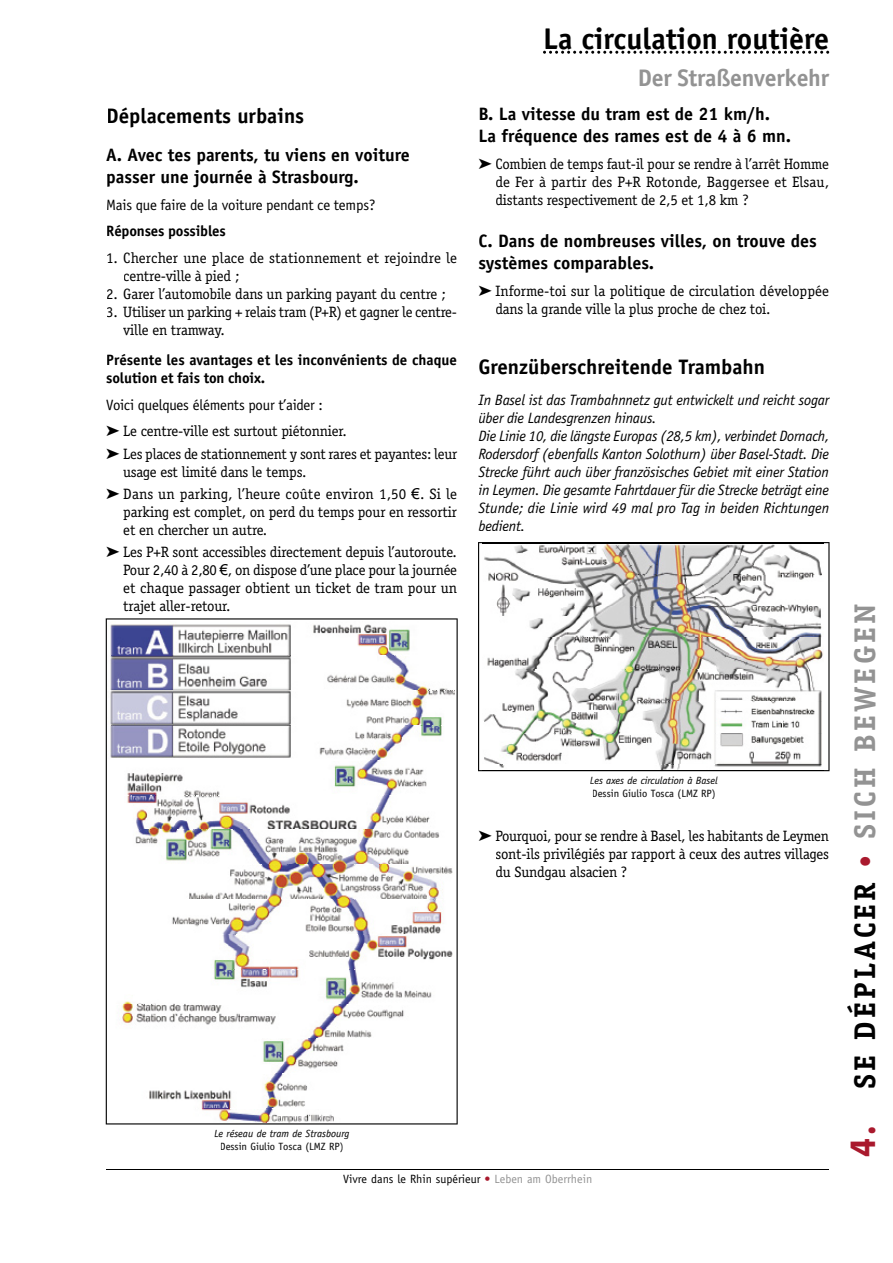
<style>
.page{position:relative;width:893px;height:1263px;background:#fff}
.page>*{position:absolute;margin:0;border:0;box-sizing:border-box;transform-origin:0 0}
.t1{font:700 30px "Officina Serif";letter-spacing:.1em;color:#939393}
.t2{font:700 30px "Officina Sans";color:#000}
.t3{font:700 24px "Officina Sans";letter-spacing:-.01em;color:#939393}
.t4{font:700 21px "Officina Sans";color:#000}
.t5{font:700 18px/21.6px "Officina Sans";color:#000}
.t6{font:15px/18px "Officina Serif";letter-spacing:-.01em;color:#000}
.t7{font:italic 15px/18px "Officina Sans";letter-spacing:-.01em;color:#000}
.t8{font:700 15px/18px "Officina Sans";color:#000}
.t9{font:15px "Officina Sans";letter-spacing:-.01em;color:#000}
.t10{font:12px "Officina Sans";color:#000}
.t11{font:italic 10.5px "Officina Sans";color:#000}
.t12{font:10.5px "Officina Sans";color:#000}
.s1{font-family:"Arial"}
.s2{color:#a9192d}
.s3{color:#939393}
.s4{font-family:"Myriad Pro";font-size:37.5px;color:#a9192d}
.s5{color:#000}
</style>
<div class="page">
<hr style="left:106px;top:1169px;width:723px;height:1px;background:#000">
<svg style="left:543px;top:51px;width:286px;height:3px"></svg>
<svg style="left:106px;top:618px;width:352px;height:506px"></svg>
<svg style="left:214px;top:1129px;width:135px;height:23px"></svg>
<svg style="left:478px;top:542px;width:351px;height:229px"></svg>
<svg style="left:590px;top:776px;width:128px;height:23px"></svg>
<h3 class="t4" style="left:106px;top:103px;width:199px">Déplacements urbains</h3>
<p class="t5" style="left:106px;top:144px;width:305px">A. Avec tes parents, tu viens en voiture passer une journée à Strasbourg.</p>
<p class="t9" style="left:106px;top:196px;width:271px">Mais que faire de la voiture pendant ce temps?</p>
<p class="t8" style="left:106px;top:222px;width:121px">Réponses possibles</p>
<p class="t6" style="left:123px;top:248px;width:335px;text-indent:-17px">1. Chercher une place de stationnement et rejoindre le centre-ville à pied ;</p>
<p class="t6" style="left:106px;top:284px;width:341px">2. Garer l’automobile dans un parking payant du centre ;</p>
<p class="t6" style="left:123px;top:302px;width:335px;text-indent:-17px">3. Utiliser un parking + relais tram (P+R) et gagner le centre&shy;ville en tramway.</p>
<p class="t8" style="left:106px;top:351px;width:352px">Présente les avantages et les inconvénients de chaque solution et fais ton choix.</p>
<p class="t9" style="left:106px;top:396px;width:218px">Voici quelques éléments pour t’aider :</p>
<p class="t6" style="left:106px;top:420px;width:352px;line-height:22.2px">➤ Le centre-ville est surtout piétonnier.<br>➤ Les places de stationnement y sont rares et payantes: leur</p>
<p class="t6" style="left:106px;top:460px;width:352px;line-height:22.2px;text-indent:17px">usage est limité dans le temps.<br>➤ Dans un parking, l’heure coûte environ 1,50 <span class="s1">€</span>. Si le</p>
<p class="t6" style="left:123px;top:503px;width:335px">parking est complet, on perd du temps pour en ressortir et en chercher un autre.</p>
<p class="t6" style="left:123px;top:543px;width:335px;text-align:justify;text-indent:-17px">➤ Les P+R sont accessibles directement depuis l’autoroute.<br>Pour 2,40 à 2,80 <span class="s1">€</span>, on dispose d’une place pour la journée et chaque passager obtient un ticket de tram pour un trajet aller-retour.</p>
<h1 class="t2" style="left:543px;top:20px;width:288px">La circulation routière</h1>
<h2 class="t3" style="left:638px;top:63px;width:193px">Der Straßenverkehr</h2>
<p class="t5" style="left:478px;top:103px;width:314px">B. La vitesse du tram est de 21 km/h.<br>La fréquence des rames est de 4 à 6 mn.</p>
<p class="t6" style="left:495px;top:155px;width:335px;text-align:justify;text-indent:-17px">➤ Combien de temps faut-il pour se rendre à l’arrêt Homme de Fer à partir des P+R Rotonde, Baggersee et Elsau, distants respectivement de 2,5 et 1,8 km ?</p>
<p class="t5" style="left:478px;top:230px;width:340px">C. Dans de nombreuses villes, on trouve des systèmes comparables.</p>
<p class="t6" style="left:495px;top:281px;width:335px;text-indent:-17px">➤ Informe-toi sur la politique de circulation développée dans la grande ville la plus proche de chez toi.</p>
<h3 class="t4" style="left:478px;top:353px;width:288px">Grenzüberschreitende Trambahn</h3>
<p class="t7" style="left:478px;top:390px;width:352px">In Basel ist das Trambahnnetz gut entwickelt und reicht sogar über die Landesgrenzen hinaus.<br>Die Linie 10, die längste Europas (28,5 km), verbindet Dornach, Rodersdorf (ebenfalls Kanton Solothurn) über Basel-Stadt. Die Strecke führt auch über französisches Gebiet mit einer Station in Leymen. Die gesamte Fahrtdauer für die Strecke beträgt eine Stunde; die Linie wird 49 mal pro Tag in beiden Richtungen bedient.</p>
<p class="t11" style="left:590px;top:774px;width:129px">Les axes de circulation à Basel</p>
<p class="t12" style="left:592px;top:787px;width:125px">Dessin Giulio Tosca (LMZ RP)</p>
<p class="t6" style="left:495px;top:827px;width:335px;text-align:justify;text-indent:-17px">➤ Pourquoi, pour se rendre à Basel, les habitants de Leymen sont-ils privilégiés par rapport à ceux des autres villages du Sundgau alsacien ?</p>
<p class="t11" style="left:214px;top:1127px;width:137px">Le réseau de tram de Strasbourg</p>
<p class="t12" style="left:220px;top:1140px;width:125px">Dessin Giulio Tosca (LMZ RP)</p>
<p class="t10" style="left:343px;top:1171px;width:251px">Vivre dans le Rhin supérieur <span class="s2">•</span> <span class="s3">Leben am Oberrhein</span></p>
<h1 class="t1" style="left:846px;top:1157px;width:554px;rotate:-90deg"><span class="s4">4.</span> <span class="s5">SE DÉPLACER</span> <span class="s4">•</span> SICH BEWEGEN</h1>
</div>
